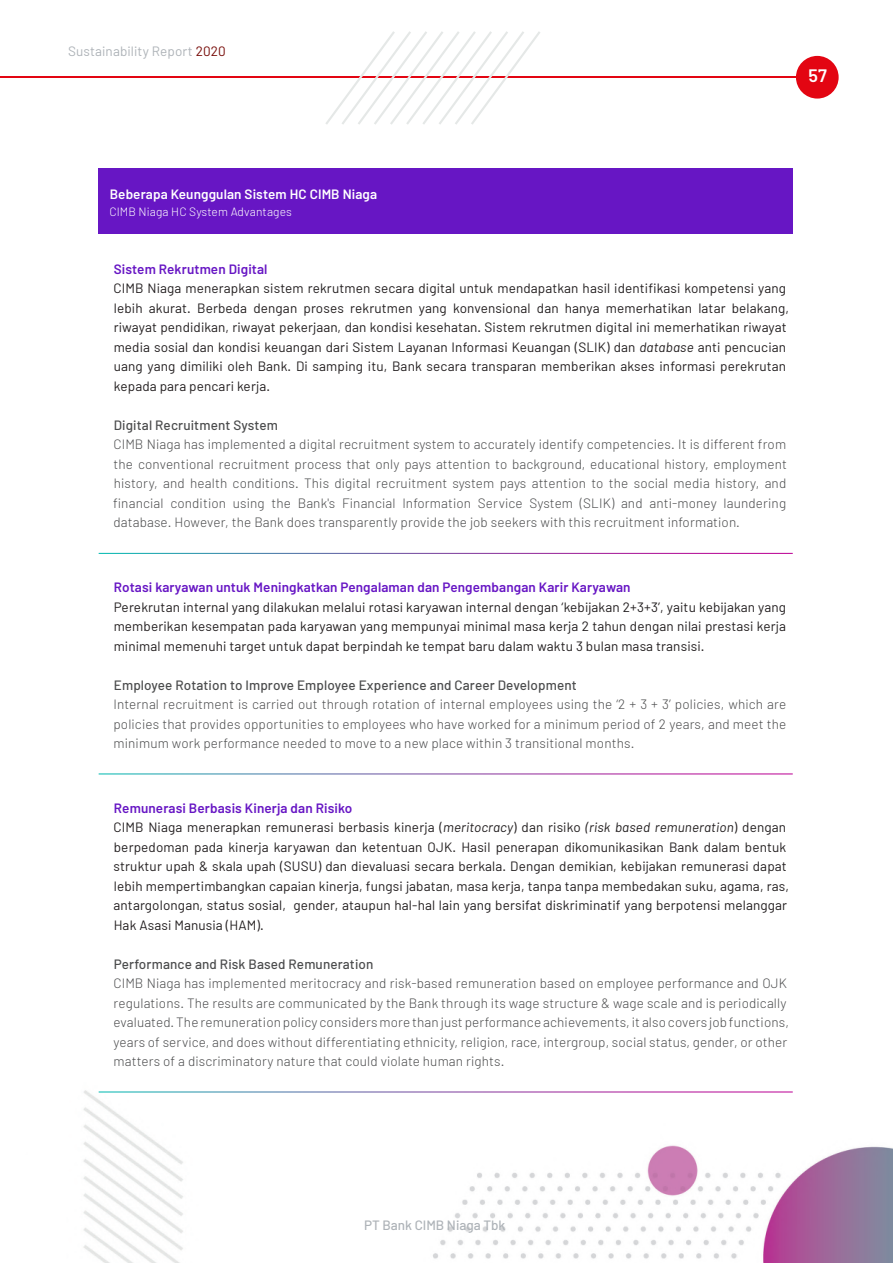
<style>
.page{position:relative;width:893px;height:1263px;background:#fff}
.page>*{position:absolute;margin:0;border:0;box-sizing:border-box;transform-origin:0 0}
.t1{font:600 18px "Barlow";color:#fff}
.BODY_TEXT{font:13.5px/19.5px "Barlow";letter-spacing:.01em;color:#231f20}
.BODY_TEXT_2{font:300 13.5px/19.5px "Barlow";letter-spacing:.01em;color:#4b4c4d;text-align:justify}
.BODY_TEXT-2{font:600 13.5px "Barlow";letter-spacing:.01em;color:#6716c4}
.BODY_TEXT_2-2{font:500 13.5px "Barlow";letter-spacing:.01em;color:#4b4c4d}
.BODY_TEXT_2-3{font:600 13.5px "Barlow";letter-spacing:.01em;color:#fff}
.t2{font:13.5px "Barlow";letter-spacing:.01em;color:#aeb3b8}
.t3{font:500 13.5px "Barlow";color:#aeb3b8}
.BODY_TEXT_2-4{font:300 12px "Barlow";letter-spacing:.01em;color:#fff}
.s1{color:#780d0a}
.s2{font-style:italic}
</style>
<div class="page">
<img style="left:0;top:55px;width:893px;height:1208px">
<div style="left:796px;top:56px;width:43px;height:43px;background:#e30512;border-radius:50%"></div>
<hr style="left:1px;top:77px;width:795px;height:1px;background:#e30512">
<div style="left:0;top:1155px;width:65px;height:108px;background:#fff"></div>
<div style="left:99px;top:168px;width:694px;height:66px;background:#6716c4"></div>
<hr style="left:99px;top:553px;width:694px;height:1px;background:#fff">
<hr style="left:99px;top:773px;width:694px;height:1px;background:#fff">
<hr style="left:99px;top:1091px;width:694px;height:1px;background:#fff">
<svg style="left:325px;top:31px;width:215px;height:94px"></svg>
<p class="t2" style="left:68px;top:43px;width:159px">Sustainability Report <span class="s1">2020</span></p>
<h1 class="t1" style="left:808px;top:64px;width:20px">57</h1>
<p class="BODY_TEXT_2-3" style="left:110px;top:186px;width:269px">Beberapa Keunggulan Sistem HC CIMB Niaga</p>
<p class="BODY_TEXT_2-4" style="left:109px;top:204px;width:184px">CIMB Niaga HC System Advantages</p>
<p class="BODY_TEXT-2" style="left:114px;top:260px;width:155px">Sistem Rekrutmen Digital</p>
<p class="BODY_TEXT" style="left:114px;top:278px;width:677px">CIMB Niaga menerapkan sistem rekrutmen secara digital untuk mendapatkan hasil identifikasi kompetensi yang lebih akurat. Berbeda dengan proses rekrutmen yang konvensional dan hanya memerhatikan latar belakang, riwayat pendidikan, riwayat pekerjaan, dan kondisi kesehatan. Sistem rekrutmen digital ini memerhatikan riwayat media sosial dan kondisi keuangan dari Sistem Layanan Informasi Keuangan (SLIK) dan <span class="s2">database</span> anti pencucian uang yang dimiliki oleh Bank. Di samping itu, Bank secara transparan memberikan akses informasi perekrutan kepada para pencari kerja.</p>
<p class="BODY_TEXT_2-2" style="left:114px;top:416px;width:166px">Digital Recruitment System</p>
<p class="BODY_TEXT_2" style="left:113px;top:434px;width:675px">CIMB Niaga has implemented a digital recruitment system to accurately identify competencies. It is different from the conventional recruitment process that only pays attention to background, educational history, employment history, and health conditions. This digital recruitment system pays attention to the social media history, and financial condition using the Bank's Financial Information Service System (SLIK) and anti-money laundering database. However, the Bank does transparently provide the job seekers with this recruitment information.</p>
<p class="BODY_TEXT-2" style="left:114px;top:579px;width:518px">Rotasi karyawan untuk Meningkatkan Pengalaman dan Pengembangan Karir Karyawan</p>
<p class="BODY_TEXT" style="left:114px;top:597px;width:674px;text-align:justify">Perekrutan internal yang dilakukan melalui rotasi karyawan internal dengan ‘kebijakan 2+3+3’, yaitu kebijakan yang memberikan kesempatan pada karyawan yang mempunyai minimal masa kerja 2 tahun dengan nilai prestasi kerja minimal memenuhi target untuk dapat berpindah ke tempat baru dalam waktu 3 bulan masa transisi.</p>
<p class="BODY_TEXT_2-2" style="left:114px;top:677px;width:465px">Employee Rotation to Improve Employee Experience and Career Development</p>
<p class="BODY_TEXT_2" style="left:113px;top:694px;width:674px">Internal recruitment is carried out through rotation of internal employees using the ‘2 + 3 + 3’ policies, which are policies that provides opportunities to employees who have worked for a minimum period of 2 years, and meet the minimum work performance needed to move to a new place within 3 transitional months.</p>
<p class="BODY_TEXT-2" style="left:114px;top:800px;width:240px">Remunerasi Berbasis Kinerja dan Risiko</p>
<p class="BODY_TEXT" style="left:113px;top:817px;width:677px">CIMB Niaga menerapkan remunerasi berbasis kinerja (<span class="s2">meritocracy</span>) dan risiko <span class="s2">(risk based remuneration</span>) dengan berpedoman pada kinerja karyawan dan ketentuan OJK. Hasil penerapan dikomunikasikan Bank dalam bentuk struktur upah &amp; skala upah (SUSU) dan dievaluasi secara berkala. Dengan demikian, kebijakan remunerasi dapat lebih mempertimbangkan capaian kinerja, fungsi jabatan, masa kerja, tanpa tanpa membedakan suku, agama, ras, antargolongan, status sosial, gender, ataupun hal-hal lain yang bersifat diskriminatif yang berpotensi melanggar Hak Asasi Manusia (HAM).</p>
<p class="BODY_TEXT_2-2" style="left:114px;top:956px;width:261px">Performance and Risk Based Remuneration</p>
<p class="BODY_TEXT_2" style="left:113px;top:973px;width:677px;text-align:left">CIMB Niaga has implemented meritocracy and risk-based remuneration based on employee performance and OJK regulations. The results are communicated by the Bank through its wage structure &amp; wage scale and is periodically evaluated. The remuneration policy considers more than just performance achievements, it also covers job functions, years of service, and does without differentiating ethnicity, religion, race, intergroup, social status, gender, or other matters of a discriminatory nature that could violate human rights.</p>
<p class="t3" style="left:364px;top:1217px;width:143px">PT Bank CIMB Niaga Tbk</p>
</div>
